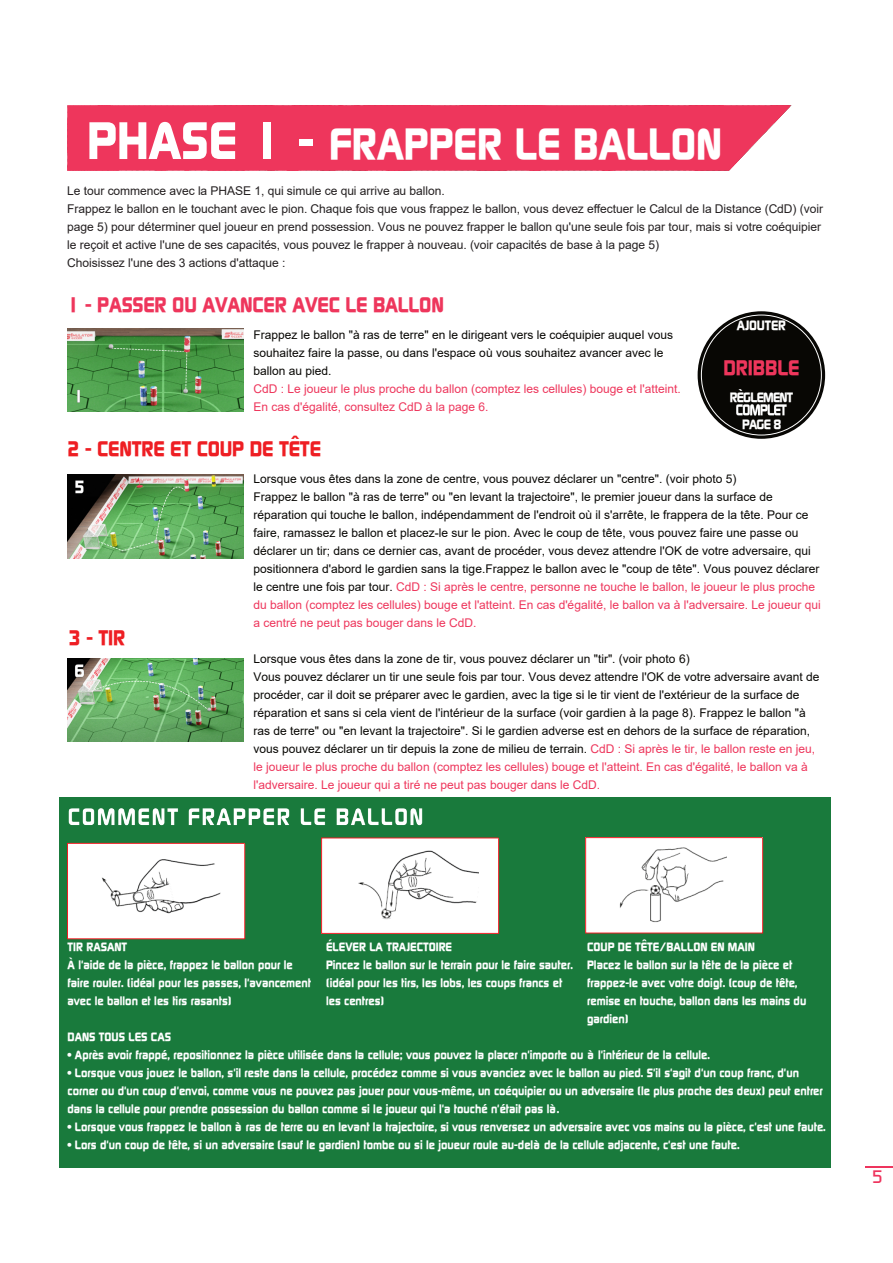
<style>
.page{position:relative;width:893px;height:1263px;background:#fff}
.page>*{position:absolute;margin:0;border:0;box-sizing:border-box;transform-origin:0 0}
.t1{font:700 43.5px "Continuum";color:#fff}
.t2{font:700 24px "Continuum";letter-spacing:.05em;color:#fff}
.t3{font:700 21px "Continuum";letter-spacing:-.01em;color:#ee365c}
.t4{font:700 21px "Continuum";letter-spacing:-.01em;color:#ee1e23}
.t5{font:500 18px "Continuum";color:#ee345d}
.t6{font:700 13.5px/27px "Continuum";letter-spacing:-.06em;color:#fff;text-align:center}
.t7{font:700 13.5px "Continuum";letter-spacing:-.01em;color:#fff}
.t8{font:12px/18px "Arial";color:#080704}
.t9{font:700 12px/18px "Continuum";color:#fff}
.t10{font:12px/18px "Arial";letter-spacing:-.005em;color:#231f20}
.t11{font:12px/18px "Arial";color:#ee365c}
.s1{font-size:52.5px}
.s2{color:#ee365c}
</style>
<div class="page">
<div style="left:60px;top:797px;width:771px;height:370px;background:#197a3c"></div>
<img style="left:68px;top:475px;width:176px;height:83px">
<img style="left:68px;top:658px;width:176px;height:83px">
<img style="left:68px;top:328px;width:176px;height:84px">
<div style="left:67px;top:105px;width:724px;height:66px;background:#ee365c"></div>
<div style="left:68px;top:843px;width:177px;height:96px;background:#fff"></div>
<div style="left:67px;top:843px;width:178px;height:96px;border:1px solid #ee1e23"></div>
<img style="left:102px;top:859px;width:119px;height:55px">
<div style="left:322px;top:838px;width:177px;height:95px;background:#fff"></div>
<div style="left:321px;top:838px;width:178px;height:95px;border:1px solid #ee1e23"></div>
<img style="left:358px;top:850px;width:120px;height:70px">
<div style="left:586px;top:838px;width:177px;height:95px;background:#fff"></div>
<div style="left:586px;top:837px;width:177px;height:96px;border:1px solid #ee1e23"></div>
<img style="left:619px;top:847px;width:107px;height:76px">
<svg style="left:865px;top:1167px;width:28px;height:1px"></svg>
<svg style="left:698px;top:311px;width:127px;height:128px"></svg>
<div style="left:701px;top:315px;width:121px;height:120px;background:#080704;border:1px solid #fff;border-radius:50%"></div>
<img style="left:737px;top:405px;width:49px;height:10px">
<h1 class="t1" style="left:87px;top:124px;width:637px"><span class="s1">PHASE 1 -</span> FRAPPER LE BALLON</h1>
<p class="t10" style="left:67px;top:183px;width:757px">Le tour commence avec la PHASE 1, qui simule ce qui arrive au ballon.<br>Frappez le ballon en le touchant avec le pion. Chaque fois que vous frappez le ballon, vous devez effectuer le Calcul de la Distance (CdD) (voir page 5) pour déterminer quel joueur en prend possession. Vous ne pouvez frapper le ballon qu'une seule fois par tour, mais si votre coéquipier le reçoit et active l'une de ses capacités, vous pouvez le frapper à nouveau. (voir capacités de base à la page 5)<br>Choisissez l'une des 3 actions d'attaque :</p>
<h3 class="t3" style="left:67px;top:295px;width:378px">1 - PASSER OU AVANCER AVEC LE BALLON</h3>
<p class="t8" style="left:254px;top:327px;width:421px">Frappez le ballon "à ras de terre" en le dirigeant vers le coéquipier auquel vous souhaitez faire la passe, ou dans l'espace où vous souhaitez avancer avec le ballon au pied.</p>
<p class="t11" style="left:254px;top:381px;width:429px">CdD : Le joueur le plus proche du ballon (comptez les cellules) bouge et l'atteint.<br>En cas d'égalité, consultez CdD à la page 6.</p>
<h3 class="t4" style="left:67px;top:439px;width:255px">2 - CENTRE ET COUP DE TÊTE</h3>
<p class="t7" style="left:737px;top:319px;width:51px">AJOUTER</p>
<h3 class="t3" style="left:723px;top:358px;width:77px">DRIBBLE</h3>
<p class="t6" style="left:730px;top:384px;width:65px">RÈGLEMENT<br>PAGE 8</p>
<h3 class="t4" style="left:69px;top:628px;width:58px">3 - TIR</h3>
<p class="t8" style="left:254px;top:471px;width:569px">Lorsque vous êtes dans la zone de centre, vous pouvez déclarer un "centre". (voir photo 5)<br>Frappez le ballon "à ras de terre" ou "en levant la trajectoire", le premier joueur dans la surface de réparation qui touche le ballon, indépendamment de l'endroit où il s'arrête, le frappera de la tête. Pour ce faire, ramassez le ballon et placez-le sur le pion. Avec le coup de tête, vous pouvez faire une passe ou déclarer un tir; dans ce dernier cas, avant de procéder, vous devez attendre l'OK de votre adversaire, qui positionnera d'abord le gardien sans la tige.Frappez le ballon avec le "coup de tête". Vous pouvez déclarer le centre une fois par tour. <span class="s2">CdD : Si après le centre, personne ne touche le ballon, le joueur le plus proche du ballon (comptez les cellules) bouge et l'atteint. En cas d'égalité, le ballon va à l'adversaire. Le joueur qui a centré ne peut pas bouger dans le CdD.</span></p>
<p class="t8" style="left:254px;top:651px;width:567px">Lorsque vous êtes dans la zone de tir, vous pouvez déclarer un "tir". (voir photo 6)<br>Vous pouvez déclarer un tir une seule fois par tour. Vous devez attendre l'OK de votre adversaire avant de procéder, car il doit se préparer avec le gardien, avec la tige si le tir vient de l'extérieur de la surface de réparation et sans si cela vient de l'intérieur de la surface (voir gardien à la page 8). Frappez le ballon "à ras de terre" ou "en levant la trajectoire". Si le gardien adverse est en dehors de la surface de réparation, vous pouvez déclarer un tir depuis la zone de milieu de terrain. <span class="s2">CdD : Si après le tir, le ballon reste en jeu, le joueur le plus proche du ballon (comptez les cellules) bouge et l'atteint. En cas d'égalité, le ballon va à l'adversaire. Le joueur qui a tiré ne peut pas bouger dans le CdD.</span></p>
<h2 class="t2" style="left:68px;top:805px;width:358px">COMMENT FRAPPER LE BALLON</h2>
<p class="t9" style="left:326px;top:938px;width:248px">ÉLEVER LA TRAJECTOIRE<br>Pincez le ballon sur le terrain pour le faire sauter. (idéal pour les tirs, les lobs, les coups francs et les centres)</p>
<p class="t9" style="left:587px;top:938px;width:221px">COUP DE TÊTE/BALLON EN MAIN<br>Placez le ballon sur la tête de la pièce et frappez-le avec votre doigt. (coup de tête, remise en touche, ballon dans les mains du gardien)</p>
<p class="t9" style="left:68px;top:938px;width:245px">TIR RASANT<br>À l'aide de la pièce, frappez le ballon pour le faire rouler. (idéal pour les passes, l'avancement avec le ballon et les tirs rasants)</p>
<p class="t9" style="left:68px;top:1028px;width:105px">DANS TOUS LES CAS</p>
<p class="t9" style="left:68px;top:1046px;width:644px">• Après avoir frappé, repositionnez la pièce utilisée dans la cellule; vous pouvez la placer n'importe où à l'intérieur de la cellule.</p>
<p class="t9" style="left:68px;top:1064px;width:757px">• Lorsque vous jouez le ballon, s'il reste dans la cellule, procédez comme si vous avanciez avec le ballon au pied. S'il s'agit d'un coup franc, d'un corner ou d'un coup d'envoi, comme vous ne pouvez pas jouer pour vous-même, un coéquipier ou un adversaire (le plus proche des deux) peut entrer dans la cellule pour prendre possession du ballon comme si le joueur qui l'a touché n'était pas là.</p>
<p class="t9" style="left:68px;top:1118px;width:760px">• Lorsque vous frappez le ballon à ras de terre ou en levant la trajectoire, si vous renversez un adversaire avec vos mains ou la pièce, c'est une faute.</p>
<p class="t9" style="left:68px;top:1136px;width:674px">• Lors d'un coup de tête, si un adversaire (sauf le gardien) tombe ou si le joueur roule au-delà de la cellule adjacente, c'est une faute.</p>
<h3 class="t5" style="left:872px;top:1165px;width:13px">5</h3>
</div>
